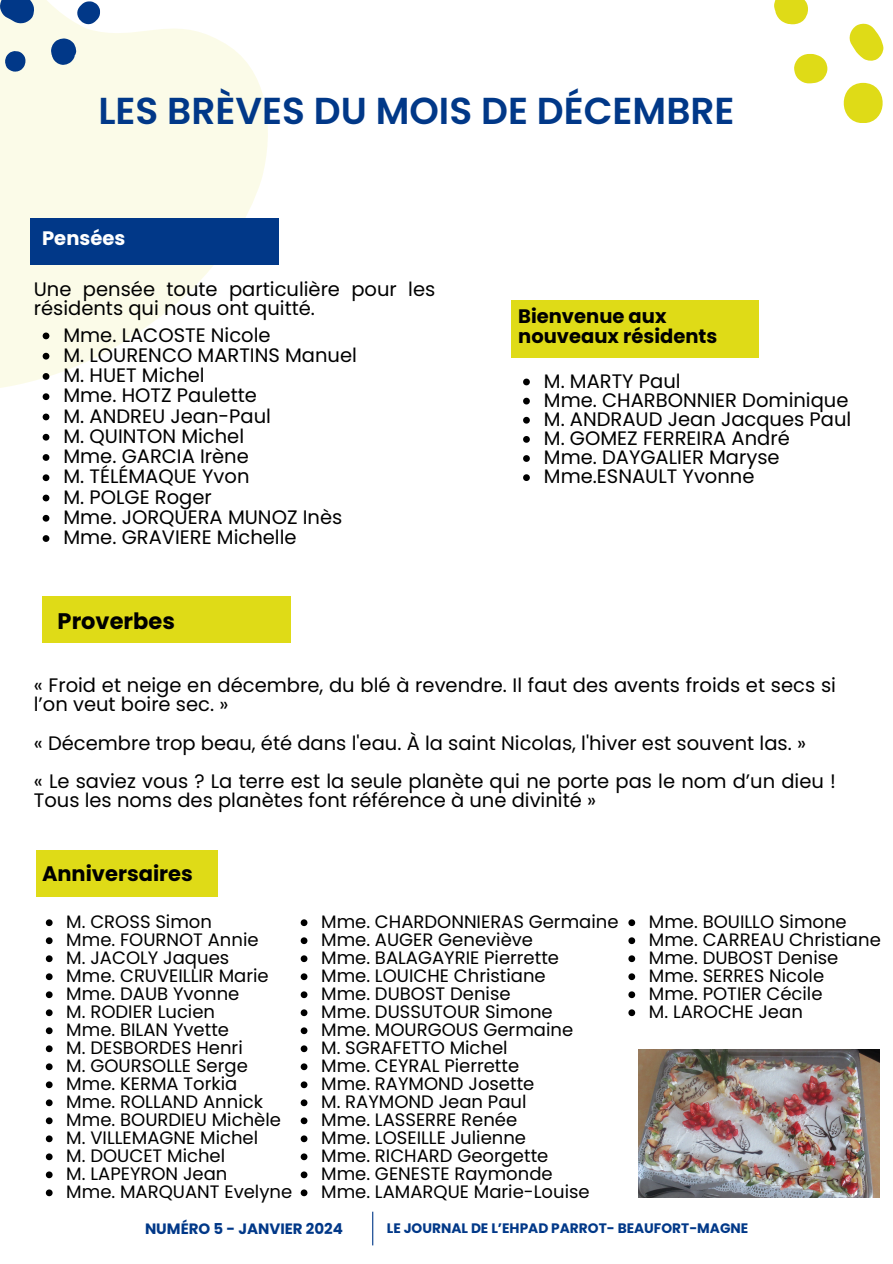
<style>
.page{position:relative;width:893px;height:1264px;background:#fff}
.page>*{position:absolute;margin:0;border:0;box-sizing:border-box;transform-origin:0 0}
.t1{font:600 37.5px "Poppins";color:#013888}
.t2{font:700 22.5px "Poppins";color:#000}
.t3{font:700 21px "Poppins";color:#000}
.t4{font:19.5px/19.2px "Poppins";color:#000}
.t5{font:700 19.5px/19.2px "Poppins";color:#000}
.t6{font:700 19.5px "Poppins";color:#fff}
.t7{font:18px "Poppins";color:#000}
.t8{font:700 15px "Poppins";color:#013888}
.t9{font:700 13.8px "Poppins";color:#013888}
</style>
<div class="page">
<svg style="left:0;top:28px;width:279px;height:451px;fill:#fbfbe8"></svg>
<svg style="left:0;top:0;width:118px;height:101px;background:#d3dcdb"></svg>
<svg style="left:774px;top:0;width:110px;height:123px"></svg>
<img style="left:638px;top:1049px;width:240px;height:147px">
<div style="left:510px;top:300px;width:248px;height:57px;background:#dfdb17"></div>
<div style="left:42px;top:596px;width:248px;height:47px;background:#dfdb17"></div>
<div style="left:36px;top:850px;width:181px;height:47px;background:#dfdb17"></div>
<div style="left:30px;top:218px;width:248px;height:46px;background:#013888"></div>
<svg style="left:46px;top:919px;width:7px;height:7px"></svg>
<svg style="left:46px;top:937px;width:7px;height:7px"></svg>
<svg style="left:46px;top:955px;width:7px;height:7px"></svg>
<svg style="left:46px;top:973px;width:7px;height:7px"></svg>
<svg style="left:46px;top:991px;width:7px;height:7px"></svg>
<svg style="left:46px;top:1009px;width:7px;height:7px"></svg>
<svg style="left:46px;top:1027px;width:7px;height:7px"></svg>
<svg style="left:46px;top:1045px;width:7px;height:7px"></svg>
<svg style="left:46px;top:1063px;width:7px;height:7px"></svg>
<svg style="left:46px;top:1081px;width:7px;height:7px"></svg>
<svg style="left:46px;top:1099px;width:7px;height:7px"></svg>
<svg style="left:46px;top:1117px;width:7px;height:7px"></svg>
<svg style="left:46px;top:1135px;width:7px;height:7px"></svg>
<svg style="left:46px;top:1153px;width:7px;height:7px"></svg>
<svg style="left:46px;top:1171px;width:7px;height:7px"></svg>
<svg style="left:46px;top:1189px;width:7px;height:7px"></svg>
<svg style="left:43px;top:332px;width:6px;height:7px"></svg>
<svg style="left:43px;top:353px;width:6px;height:6px"></svg>
<svg style="left:43px;top:373px;width:6px;height:7px"></svg>
<svg style="left:43px;top:393px;width:6px;height:7px"></svg>
<svg style="left:43px;top:413px;width:6px;height:7px"></svg>
<svg style="left:43px;top:434px;width:6px;height:6px"></svg>
<svg style="left:43px;top:454px;width:6px;height:7px"></svg>
<svg style="left:43px;top:474px;width:6px;height:7px"></svg>
<svg style="left:43px;top:494px;width:6px;height:7px"></svg>
<svg style="left:43px;top:515px;width:6px;height:6px"></svg>
<svg style="left:43px;top:535px;width:6px;height:7px"></svg>
<svg style="left:301px;top:919px;width:6px;height:7px"></svg>
<svg style="left:301px;top:937px;width:6px;height:7px"></svg>
<svg style="left:301px;top:955px;width:6px;height:7px"></svg>
<svg style="left:301px;top:973px;width:6px;height:7px"></svg>
<svg style="left:301px;top:991px;width:6px;height:7px"></svg>
<svg style="left:301px;top:1009px;width:6px;height:7px"></svg>
<svg style="left:301px;top:1027px;width:6px;height:7px"></svg>
<svg style="left:301px;top:1045px;width:6px;height:7px"></svg>
<svg style="left:301px;top:1063px;width:6px;height:7px"></svg>
<svg style="left:301px;top:1081px;width:6px;height:7px"></svg>
<svg style="left:301px;top:1099px;width:6px;height:7px"></svg>
<svg style="left:301px;top:1117px;width:6px;height:7px"></svg>
<svg style="left:301px;top:1135px;width:6px;height:7px"></svg>
<svg style="left:301px;top:1153px;width:6px;height:7px"></svg>
<svg style="left:301px;top:1171px;width:6px;height:7px"></svg>
<svg style="left:301px;top:1189px;width:6px;height:7px"></svg>
<svg style="left:523px;top:378px;width:7px;height:7px"></svg>
<svg style="left:523px;top:398px;width:7px;height:6px"></svg>
<svg style="left:523px;top:417px;width:7px;height:6px"></svg>
<svg style="left:523px;top:436px;width:7px;height:7px"></svg>
<svg style="left:523px;top:455px;width:7px;height:7px"></svg>
<svg style="left:523px;top:474px;width:7px;height:7px"></svg>
<hr style="left:372px;top:1211px;width:1px;height:34px;background:#013888">
<svg style="left:628px;top:919px;width:7px;height:7px"></svg>
<svg style="left:628px;top:937px;width:7px;height:7px"></svg>
<svg style="left:628px;top:955px;width:7px;height:7px"></svg>
<svg style="left:628px;top:973px;width:7px;height:7px"></svg>
<svg style="left:628px;top:991px;width:7px;height:7px"></svg>
<svg style="left:628px;top:1009px;width:7px;height:7px"></svg>
<p class="t1" style="left:98px;top:85px;width:637px">LES BRÈVES DU MOIS DE DÉCEMBRE</p>
<h2 class="t6" style="left:42px;top:225px;width:85px">Pensées</h2>
<p class="t4" style="left:34px;top:279px;width:403px">Une pensée toute particulière pour les résidents qui nous ont quitté.</p>
<h4 class="t4" style="left:63px;top:325px;width:209px">Mme. LACOSTE Nicole</h4>
<h4 class="t4" style="left:63px;top:345px;width:295px">M. LOURENCO MARTINS Manuel</h4>
<h4 class="t4" style="left:63px;top:365px;width:143px">M. HUET Michel</h4>
<h2 class="t4" style="left:63px;top:386px;width:195px">Mme. HOTZ Paulette</h2>
<p class="t4" style="left:63px;top:406px;width:209px">M. ANDREU Jean-Paul</p>
<p class="t4" style="left:63px;top:426px;width:182px">M. QUINTON Michel</p>
<p class="t4" style="left:63px;top:446px;width:187px">Mme. GARCIA Irène</p>
<p class="t4" style="left:63px;top:467px;width:187px">M. TÉLÉMAQUE Yvon</p>
<p class="t4" style="left:63px;top:487px;width:150px">M. POLGE Roger</p>
<p class="t4" style="left:63px;top:507px;width:280px">Mme. JORQUERA MUNOZ Inès</p>
<p class="t4" style="left:63px;top:527px;width:235px">Mme. GRAVIERE Michelle</p>
<p class="t2" style="left:58px;top:605px;width:119px">Proverbes</p>
<p class="t5" style="left:518px;top:307px;width:201px">Bienvenue aux nouveaux résidents</p>
<p class="t4" style="left:544px;top:371px;width:138px">M. MARTY Paul</p>
<p class="t4" style="left:544px;top:390px;width:306px">Mme. CHARBONNIER Dominique</p>
<p class="t4" style="left:544px;top:409px;width:309px">M. ANDRAUD Jean Jacques Paul</p>
<p class="t4" style="left:544px;top:428px;width:247px">M. GOMEZ FERREIRA André</p>
<p class="t4" style="left:544px;top:447px;width:237px">Mme. DAYGALIER Maryse</p>
<p class="t4" style="left:544px;top:467px;width:212px">Mme.ESNAULT Yvonne</p>
<p class="t4" style="left:34px;top:675px;width:803px">« Froid et neige en décembre, du blé à revendre. Il faut des avents froids et secs si l’on veut boire sec. »</p>
<p class="t4" style="left:34px;top:733px;width:773px">« Décembre trop beau, été dans l'eau. À la saint Nicolas, l'hiver est souvent las. »</p>
<p class="t4" style="left:34px;top:771px;width:803px">« Le saviez vous ? La terre est la seule planète qui ne porte pas le nom d’un dieu !<br>Tous les noms des planètes font référence à une divinité »</p>
<p class="t3" style="left:42px;top:858px;width:152px">Anniversaires</p>
<h3 class="t7" style="left:66px;top:909px;width:147px">M. CROSS Simon</h3>
<p class="t7" style="left:66px;top:927px;width:194px">Mme. FOURNOT Annie</p>
<h1 class="t7" style="left:66px;top:945px;width:164px">M. JACOLY Jaques</h1>
<h4 class="t7" style="left:66px;top:963px;width:204px">Mme. CRUVEILLIR Marie</h4>
<h3 class="t7" style="left:66px;top:981px;width:174px">Mme. DAUB Yvonne</h3>
<p class="t7" style="left:66px;top:999px;width:150px">M. RODIER Lucien</p>
<p class="t7" style="left:66px;top:1017px;width:164px">Mme. BILAN Yvette</p>
<p class="t7" style="left:66px;top:1035px;width:178px">M. DESBORDES Henri</p>
<p class="t7" style="left:66px;top:1053px;width:183px">M. GOURSOLLE Serge</p>
<p class="t7" style="left:66px;top:1071px;width:173px">Mme. KERMA Torkia</p>
<p class="t7" style="left:66px;top:1089px;width:198px">Mme. ROLLAND Annick</p>
<p class="t7" style="left:66px;top:1107px;width:216px">Mme. BOURDIEU Michèle</p>
<p class="t7" style="left:66px;top:1125px;width:193px">M. VILLEMAGNE Michel</p>
<p class="t7" style="left:66px;top:1143px;width:160px">M. DOUCET Michel</p>
<p class="t7" style="left:66px;top:1161px;width:163px">M. LAPEYRON Jean</p>
<p class="t7" style="left:66px;top:1179px;width:227px">Mme. MARQUANT Evelyne</p>
<p class="t7" style="left:321px;top:909px;width:299px">Mme. CHARDONNIERAS Germaine</p>
<p class="t7" style="left:321px;top:927px;width:213px">Mme. AUGER Geneviève</p>
<p class="t7" style="left:321px;top:945px;width:239px">Mme. BALAGAYRIE Pierrette</p>
<p class="t7" style="left:321px;top:963px;width:226px">Mme. LOUICHE Christiane</p>
<p class="t7" style="left:321px;top:981px;width:191px">Mme. DUBOST Denise</p>
<p class="t7" style="left:321px;top:999px;width:233px">Mme. DUSSUTOUR Simone</p>
<p class="t7" style="left:321px;top:1017px;width:253px">Mme. MOURGOUS Germaine</p>
<p class="t7" style="left:321px;top:1035px;width:188px">M. SGRAFETTO Michel</p>
<p class="t7" style="left:321px;top:1053px;width:199px">Mme. CEYRAL Pierrette</p>
<p class="t7" style="left:321px;top:1071px;width:215px">Mme. RAYMOND Josette</p>
<p class="t7" style="left:321px;top:1089px;width:207px">M. RAYMOND Jean Paul</p>
<p class="t7" style="left:321px;top:1107px;width:197px">Mme. LASSERRE Renée</p>
<p class="t7" style="left:321px;top:1125px;width:206px">Mme. LOSEILLE Julienne</p>
<p class="t7" style="left:321px;top:1143px;width:229px">Mme. RICHARD Georgette</p>
<p class="t7" style="left:321px;top:1161px;width:233px">Mme. GENESTE Raymonde</p>
<p class="t7" style="left:321px;top:1179px;width:270px">Mme. LAMARQUE Marie-Louise</p>
<p class="t7" style="left:648px;top:909px;width:199px">Mme. BOUILLO Simone</p>
<p class="t7" style="left:648px;top:927px;width:233px">Mme. CARREAU Christiane</p>
<p class="t7" style="left:648px;top:945px;width:191px">Mme. DUBOST Denise</p>
<p class="t7" style="left:648px;top:963px;width:177px">Mme. SERRES Nicole</p>
<p class="t7" style="left:648px;top:981px;width:175px">Mme. POTIER Cécile</p>
<p class="t7" style="left:648px;top:999px;width:155px">M. LAROCHE Jean</p>
<p class="t8" style="left:145px;top:1218px;width:199px">NUMÉRO 5 - JANVIER 2024</p>
<p class="t9" style="left:387px;top:1218px;width:363px">LE JOURNAL DE L’EHPAD PARROT- BEAUFORT-MAGNE</p>
</div>
